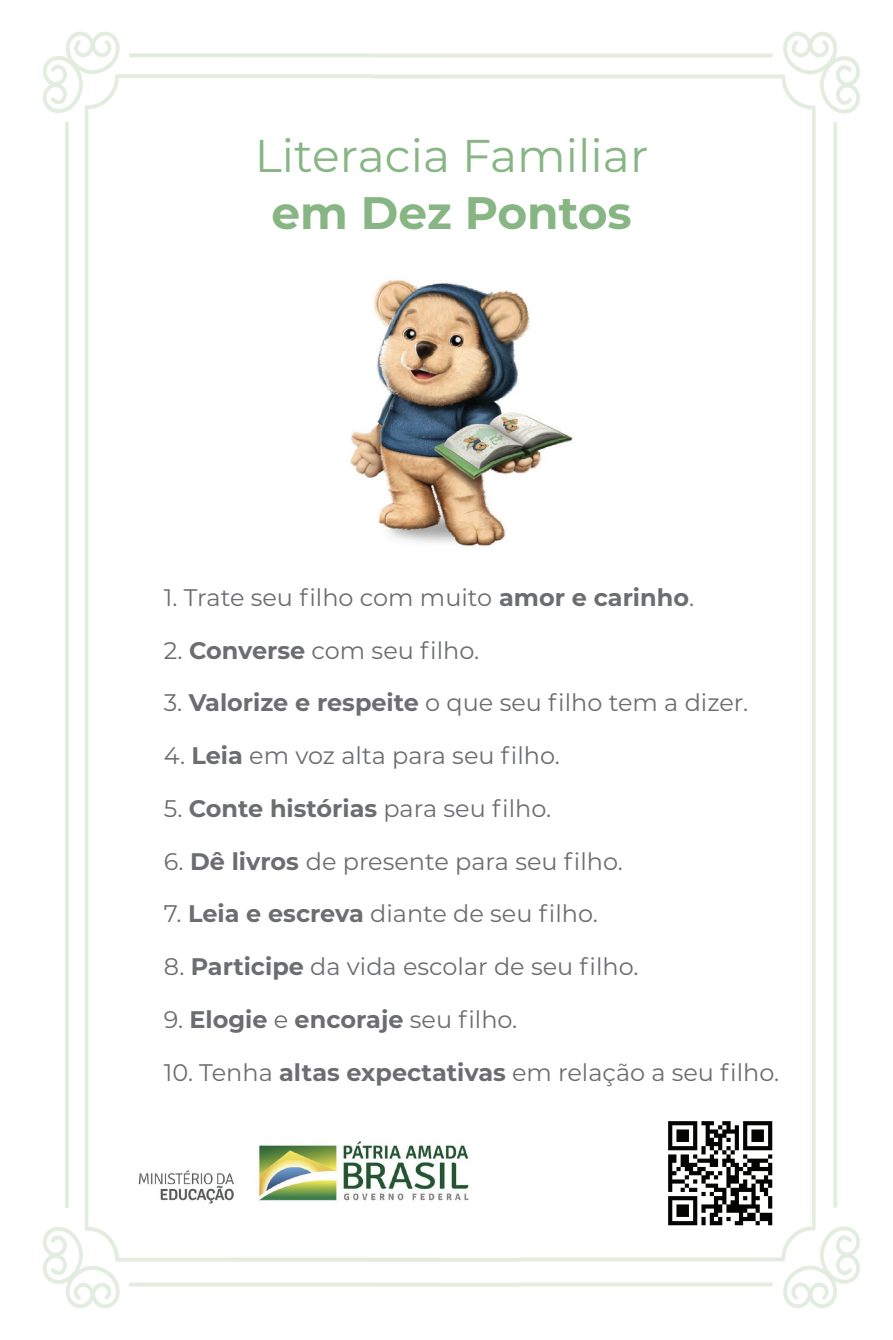
<style>
.page{position:relative;width:893px;height:1340px;background:#fff}
.page>*{position:absolute;margin:0;border:0;box-sizing:border-box;transform-origin:0 0}
.t1{font:45.9px "Montserrat";color:#87b584}
.t2{font:700 45.45px "Montserrat";color:#87b584}
.t3{font:23.85px "Montserrat";color:#6c6d70}
.t4{font:700 23.85px "Montserrat";color:#6c6d70}
.s1{font-weight:700}
.s2{font-weight:400}
</style>
<div class="page">
<img style="left:43px;top:31px;width:330px;height:1278px">
<img style="left:373px;top:32px;width:487px;height:282px">
<img style="left:521px;top:314px;width:339px;height:994px">
<img style="left:342px;top:260px;width:232px;height:309px">
<img style="left:661px;top:1114px;width:118px;height:118px">
<img style="left:123px;top:1123px;width:348px;height:101px">
<h1 class="t1" style="left:255px;top:124px;width:395px">Literacia Familiar</h1>
<h2 class="t2" style="left:272px;top:180px;width:362px">em Dez Pontos</h2>
<p class="t3" style="left:164px;top:581px;width:532px">1. Trate seu filho com muito <span class="s1">amor e carinho</span>.</p>
<p class="t3" style="left:164px;top:633px;width:317px">2. <span class="s1">Converse</span> com seu filho.</p>
<p class="t3" style="left:164px;top:686px;width:586px">3. <span class="s1">Valorize e respeite</span> o que seu filho tem a dizer.</p>
<p class="t3" style="left:164px;top:739px;width:398px">4. <span class="s1">Leia</span> em voz alta para seu filho.</p>
<p class="t3" style="left:164px;top:792px;width:389px">5. <span class="s1">Conte histórias</span> para seu filho.</p>
<p class="t3" style="left:164px;top:844px;width:461px">6. <span class="s1">Dê livros</span> de presente para seu filho.</p>
<p class="t3" style="left:164px;top:897px;width:435px">7. <span class="s1">Leia e escreva</span> diante de seu filho.</p>
<p class="t3" style="left:164px;top:950px;width:476px">8. <span class="s1">Participe</span> da vida escolar de seu filho.</p>
<p class="t4" style="left:164px;top:1002px;width:355px"><span class="s2">9.</span> Elogie <span class="s2">e</span> encoraje <span class="s2">seu filho.</span></p>
<p class="t3" style="left:164px;top:1055px;width:617px">10. Tenha <span class="s1">altas expectativas</span> em relação a seu filho.</p>
</div>
